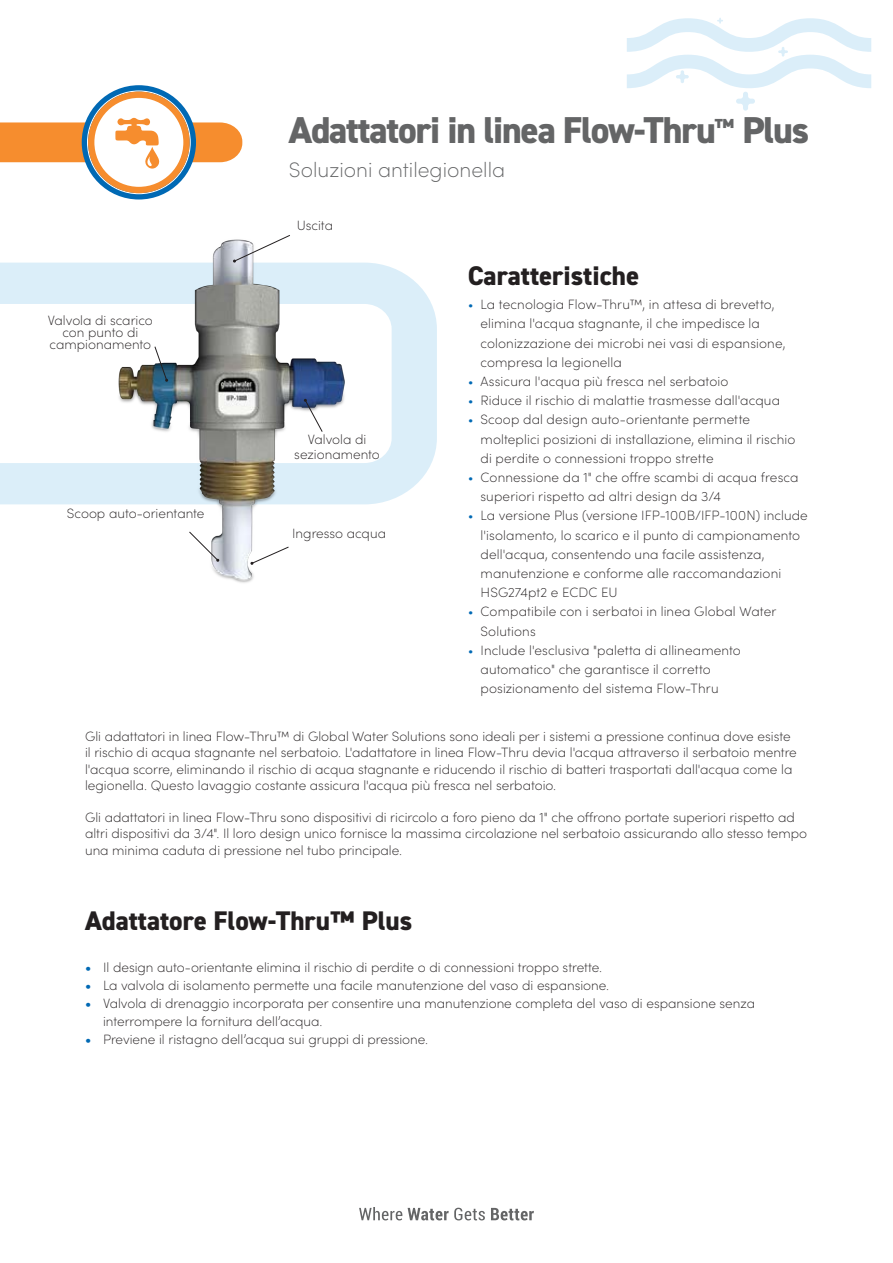
<style>
.page{position:relative;width:893px;height:1263px;background:#fff}
.page>*{position:absolute;margin:0;border:0;box-sizing:border-box;transform-origin:0 0}
.Tank_Name{font:800 37.5px "DIN2014";letter-spacing:-.03em;color:#646566}
.Body_12_14_4{font:800 27px "DIN2014";color:#231f20}
.Sub_Headings{font:800 27px "DIN2014";color:#231f20}
.Tank_Name-2{font:200 21px "Sofia Pro";color:#646566}
.t1{font:200 13.5px/19.2px "Sofia Pro";color:#231f20}
.s1{color:#0069b4}
.s2{font-weight:600;color:#0069b4}
</style>
<div class="page">
<svg style="left:0;top:263px;width:437px;height:241px"></svg>
<svg style="left:82px;top:85px;width:114px;height:114px"></svg>
<svg style="left:359px;top:1207px;width:43px;height:13px"></svg>
<svg style="left:408px;top:1208px;width:77px;height:12px"></svg>
<svg style="left:491px;top:1208px;width:43px;height:12px"></svg>
<svg style="left:0;top:92px;width:242px;height:101px"></svg>
<svg style="left:627px;top:18px;width:244px;height:93px"></svg>
<img style="left:105px;top:239px;width:261px;height:344px">
<svg style="left:304px;top:399px;width:19px;height:34px"></svg>
<svg style="left:233px;top:235px;width:58px;height:28px"></svg>
<svg style="left:250px;top:546px;width:39px;height:19px"></svg>
<svg style="left:188px;top:531px;width:31px;height:31px"></svg>
<svg style="left:154px;top:346px;width:14px;height:36px"></svg>
<p class="Tank_Name" style="left:289px;top:105px;width:522px">Adattatori in linea Flow-Thru<sup>™</sup> Plus</p>
<p class="Tank_Name-2" style="left:289px;top:155px;width:218px">Soluzioni antilegionella</p>
<p class="t1" style="left:48px;top:314px;width:107px;line-height:12px;text-align:center">Valvola di scarico con punto di campionamento</p>
<p class="t1" style="left:67px;top:503px;width:139px">Scoop auto-orientante</p>
<p class="t1" style="left:297px;top:214px;width:38px">Uscita</p>
<p class="t1" style="left:294px;top:431px;width:87px;line-height:15px;text-align:center">Valvola di sezionamento</p>
<p class="t1" style="left:292px;top:523px;width:95px">Ingresso acqua</p>
<p class="Sub_Headings" style="left:468px;top:258px;width:173px">Caratteristiche</p>
<p class="t1" style="left:480px;top:294px;width:307px;text-indent:-13px"><span class="s1">•</span> La tecnologia Flow-Thru™, in attesa di brevetto, elimina l'acqua stagnante, il che impedisce la colonizzazione dei microbi nei vasi di espansione, compresa la legionella</p>
<p class="t1" style="left:468px;top:371px;width:262px"><span class="s1">•</span> Assicura l'acqua più fresca nel serbatoio</p>
<p class="t1" style="left:468px;top:390px;width:314px"><span class="s1">•</span> Riduce il rischio di malattie trasmesse dall'acqua</p>
<p class="t1" style="left:480px;top:409px;width:316px;text-indent:-13px"><span class="s1">•</span> Scoop dal design auto-orientante permette molteplici posizioni di installazione, elimina il rischio di perdite o connessioni troppo strette</p>
<p class="t1" style="left:480px;top:467px;width:319px;text-indent:-13px"><span class="s1">•</span> Connessione da 1" che offre scambi di acqua fresca superiori rispetto ad altri design da 3/4</p>
<p class="t1" style="left:480px;top:505px;width:329px;text-indent:-13px"><span class="s1">•</span> La versione Plus (versione IFP-100B/IFP-100N) include l'isolamento, lo scarico e il punto di campionamento dell'acqua, consentendo una facile assistenza, manutenzione e conforme alle raccomandazioni HSG274pt2 e ECDC EU</p>
<p class="t1" style="left:480px;top:601px;width:297px;text-indent:-13px"><span class="s1">•</span> Compatibile con i serbatoi in linea Global Water<br>Solutions</p>
<p class="t1" style="left:480px;top:640px;width:262px;text-indent:-13px"><span class="s1">•</span> Include l'esclusiva "paletta di allineamento automatico" che garantisce il corretto posizionamento del sistema Flow-Thru</p>
<p class="t1" style="left:85px;top:727px;width:713px;line-height:16.2px">Gli adattatori in linea Flow-Thru™ di Global Water Solutions sono ideali per i sistemi a pressione continua dove esiste il rischio di acqua stagnante nel serbatoio. L'adattatore in linea Flow-Thru devia l'acqua attraverso il serbatoio mentre l'acqua scorre, eliminando il rischio di acqua stagnante e riducendo il rischio di batteri trasportati dall'acqua come la legionella. Questo lavaggio costante assicura l'acqua più fresca nel serbatoio.</p>
<p class="t1" style="left:85px;top:808px;width:724px;line-height:16.2px">Gli adattatori in linea Flow-Thru sono dispositivi di ricircolo a foro pieno da 1" che offrono portate superiori rispetto ad altri dispositivi da 3/4". Il loro design unico fornisce la massima circolazione nel serbatoio assicurando allo stesso tempo una minima caduta di pressione nel tubo principale.</p>
<p class="Body_12_14_4" style="left:85px;top:902px;width:329px">Adattatore Flow-Thru™ Plus</p>
<p class="t1" style="left:85px;top:957px;width:519px"><span class="s2">•</span> Il design auto-orientante elimina il rischio di perdite o di connessioni troppo strette.</p>
<p class="t1" style="left:85px;top:975px;width:526px"><span class="s2">•</span> La valvola di isolamento permette una facile manutenzione del vaso di espansione.</p>
<p class="t1" style="left:103px;top:994px;width:654px;line-height:18px;text-indent:-18px"><span class="s2">•</span> Valvola di drenaggio incorporata per consentire una manutenzione completa del vaso di espansione senza interrompere la fornitura dell’acqua.</p>
<p class="t1" style="left:85px;top:1029px;width:345px"><span class="s2">•</span> Previene il ristagno dell’acqua sui gruppi di pressione.</p>
</div>
